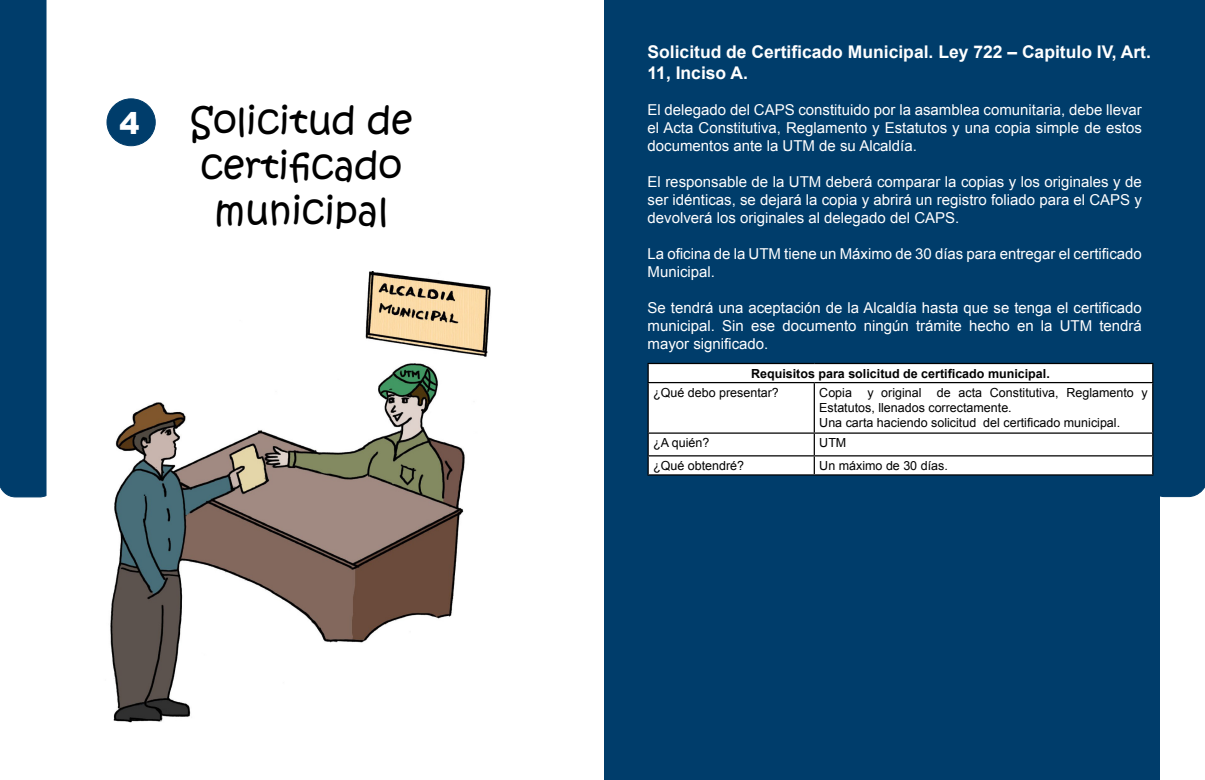
<style>
.page{position:relative;width:1205px;height:780px;background:#fff}
.page>*{position:absolute;margin:0;border:0;box-sizing:border-box;transform-origin:0 0}
.t1{font:37.5px/45px "Kristen ITC";color:#000;text-align:center}
.t2{font:900 30px "Arial";color:#fff}
.t3{font:700 17.5px/21px "Arial";color:#fff}
.t4{font:15px/18px "Arial";color:#fff;text-align:justify}
.t5{font:12.5px/15px "Arial";color:#000}
.t6{font:700 12.5px "Arial";color:#000}
</style>
<div class="page">
<div style="left:107px;top:99px;width:48px;height:47px;background:#003d6b;border-radius:50%"></div>
<div style="left:107px;top:98px;width:49px;height:48px;border:1px solid #003d6b;border-radius:50%"></div>
<img style="left:110px;top:271px;width:381px;height:451px">
<div style="left:0;top:0;width:47px;height:498px;background:#003d6b"></div>
<div style="left:605px;top:0;width:555px;height:780px;background:#003d6b"></div>
<div style="left:649px;top:364px;width:495px;height:110px;background:#fff"></div>
<hr style="left:647px;top:363px;width:167px;height:1px;background:#000">
<svg style="left:647px;top:364px;width:2px;height:18px"></svg>
<hr style="left:814px;top:363px;width:339px;height:1px;background:#000">
<hr style="left:647px;top:382px;width:167px;height:1px;background:#000">
<hr style="left:647px;top:383px;width:2px;height:49px;background:#000">
<hr style="left:814px;top:382px;width:339px;height:1px;background:#000">
<hr style="left:813px;top:383px;width:2px;height:49px;background:#000">
<hr style="left:647px;top:432px;width:167px;height:1px;background:#000">
<hr style="left:647px;top:433px;width:2px;height:22px;background:#000">
<hr style="left:814px;top:432px;width:339px;height:1px;background:#000">
<hr style="left:813px;top:433px;width:2px;height:22px;background:#000">
<hr style="left:647px;top:455px;width:167px;height:1px;background:#000">
<svg style="left:647px;top:456px;width:2px;height:18px"></svg>
<hr style="left:814px;top:455px;width:339px;height:1px;background:#000">
<svg style="left:813px;top:456px;width:2px;height:18px"></svg>
<div style="left:1144px;top:0;width:61px;height:497px;background:#003d6b"></div>
<hr style="left:647px;top:474px;width:167px;height:1px;background:#000">
<hr style="left:814px;top:474px;width:339px;height:1px;background:#000">
<h2 class="t2" style="left:120px;top:102px;width:22px">4</h2>
<h1 class="t1" style="left:190px;top:100px;width:224px">Solicitud de certificado municipal</h1>
<p class="t3" style="left:647px;top:42px;width:505px">Solicitud de Certificado Municipal. Ley 722 – Capitulo IV, Art.<br>11, Inciso A.</p>
<p class="t4" style="left:647px;top:101px;width:496px">El delegado del CAPS constituido por la asamblea comunitaria, debe llevar el Acta Constitutiva, Reglamento y Estatutos y una copia simple de estos documentos ante la UTM de su Alcaldía.</p>
<p class="t4" style="left:647px;top:173px;width:496px">El responsable de la UTM deberá comparar la copias y los originales y de ser idénticas, se dejará la copia y abrirá un registro foliado para el CAPS y devolverá los originales al delegado del CAPS.</p>
<p class="t4" style="left:647px;top:245px;width:496px">La oficina de la UTM tiene un Máximo de 30 días para entregar el certificado<br>Municipal.</p>
<p class="t4" style="left:647px;top:299px;width:496px">Se tendrá una aceptación de la Alcaldía hasta que se tenga el certificado municipal. Sin ese documento ningún trámite hecho en la UTM tendrá mayor significado.</p>
<p class="t6" style="left:751px;top:365px;width:300px">Requisitos para solicitud de certificado municipal.</p>
<p class="t5" style="left:653px;top:385px;width:127px">¿Qué debo presentar?</p>
<p class="t5" style="left:819px;top:385px;width:330px">Copia y original de acta Constitutiva, Reglamento y<br>Estatutos, llenados correctamente.<br>Una carta haciendo solicitud del certificado municipal.</p>
<p class="t5" style="left:653px;top:435px;width:58px">¿A quién?</p>
<p class="t5" style="left:819px;top:435px;width:29px">UTM</p>
<p class="t5" style="left:653px;top:458px;width:93px">¿Qué obtendré?</p>
<p class="t5" style="left:819px;top:458px;width:130px">Un máximo de 30 días.</p>
</div>
